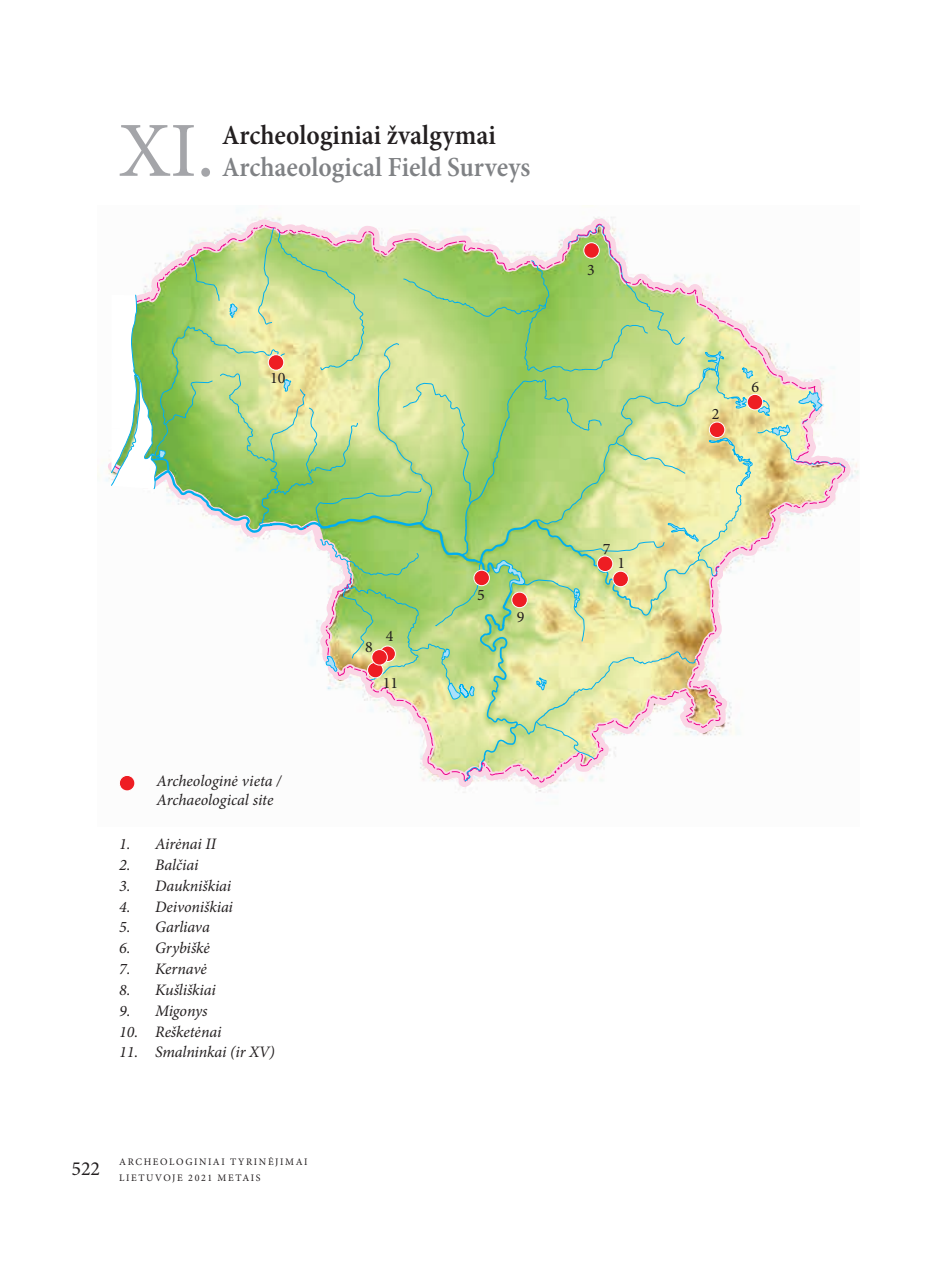
<style>
.page{position:relative;width:936px;height:1276px;background:#fff}
.page>*{position:absolute;margin:0;border:0;box-sizing:border-box;transform-origin:0 0}
.t1{font:78px "Minion Pro";color:#a4a5a9}
.t2{font:600 condensed 28px/32px "Minion Pro";color:#808285}
.t3{font:20px "Minion Pro";color:#231f20}
.t4{font:italic 16px/19.2px "Minion Pro";letter-spacing:-.005em;color:#231f20}
.t5{font:16px "Minion Pro";color:#231f20}
.t6{font:10px/16px "Minion Pro";letter-spacing:.16em;color:#231f20}
.s1{color:#231f20}
</style>
<div class="page">
<svg style="left:143px;top:223px;width:702px;height:560px"></svg>
<svg style="left:143px;top:700px;width:646px;height:82px"></svg>
<svg style="left:110px;top:294px;width:712px;height:406px"></svg>
<div style="left:119px;top:775px;width:16px;height:16px;background:#ee1d23;border-radius:50%"></div>
<div style="left:119px;top:775px;width:16px;height:16px;border:1px solid #fff;border-radius:50%"></div>
<div style="left:583px;top:243px;width:16px;height:15px;background:#ee1d23;border-radius:50%"></div>
<div style="left:583px;top:242px;width:16px;height:16px;border:1px solid #fff;border-radius:50%"></div>
<div style="left:268px;top:355px;width:16px;height:15px;background:#ee1d23;border-radius:50%"></div>
<div style="left:268px;top:354px;width:16px;height:16px;border:1px solid #fff;border-radius:50%"></div>
<div style="left:747px;top:394px;width:15px;height:16px;background:#ee1d23;border-radius:50%"></div>
<div style="left:747px;top:394px;width:16px;height:16px;border:1px solid #fff;border-radius:50%"></div>
<div style="left:709px;top:422px;width:15px;height:15px;background:#ee1d23;border-radius:50%"></div>
<div style="left:709px;top:422px;width:16px;height:16px;border:1px solid #fff;border-radius:50%"></div>
<div style="left:597px;top:556px;width:15px;height:15px;background:#ee1d23;border-radius:50%"></div>
<div style="left:597px;top:556px;width:16px;height:16px;border:1px solid #fff;border-radius:50%"></div>
<div style="left:613px;top:571px;width:15px;height:16px;background:#ee1d23;border-radius:50%"></div>
<div style="left:612px;top:571px;width:16px;height:16px;border:1px solid #fff;border-radius:50%"></div>
<div style="left:474px;top:570px;width:15px;height:16px;background:#ee1d23;border-radius:50%"></div>
<div style="left:473px;top:570px;width:16px;height:16px;border:1px solid #fff;border-radius:50%"></div>
<div style="left:511px;top:592px;width:16px;height:15px;background:#ee1d23;border-radius:50%"></div>
<div style="left:511px;top:592px;width:16px;height:16px;border:1px solid #fff;border-radius:50%"></div>
<div style="left:367px;top:662px;width:16px;height:16px;background:#ee1d23;border-radius:50%"></div>
<div style="left:367px;top:662px;width:16px;height:16px;border:1px solid #fff;border-radius:50%"></div>
<svg style="left:380px;top:646px;width:15px;height:15px"></svg>
<div style="left:379px;top:646px;width:16px;height:16px;border:1px solid #fff;border-radius:50%"></div>
<div style="left:372px;top:649px;width:15px;height:16px;background:#ee1d23;border-radius:50%"></div>
<div style="left:371px;top:649px;width:16px;height:16px;border:1px solid #fff;border-radius:50%"></div>
<p class="t1" style="left:119px;top:99px;width:97px">XI.</p>
<p class="t2" style="left:222px;top:120px;width:310px"><span class="s1">Archeologiniai žvalgymai<br></span>Archaeological Field Surveys</p>
<p class="t5" style="left:270px;top:367px;width:17px">10</p>
<p class="t5" style="left:587px;top:259px;width:9px">3</p>
<p class="t4" style="left:156px;top:771px;width:127px">Archeologinė vieta /<br>Archaeological site</p>
<p class="t4" style="left:119px;top:834px;width:98px">1. Airėnai II</p>
<p class="t4" style="left:119px;top:855px;width:81px">2. Balčiai</p>
<p class="t4" style="left:119px;top:876px;width:114px">3. Daukniškiai</p>
<p class="t4" style="left:119px;top:897px;width:115px">4. Deivoniškiai</p>
<p class="t4" style="left:119px;top:917px;width:92px">5. Garliava</p>
<p class="t4" style="left:119px;top:938px;width:92px">6. Grybiškė</p>
<p class="t4" style="left:119px;top:959px;width:89px">7. Kernavė</p>
<p class="t4" style="left:119px;top:980px;width:98px">8. Kušliškiai</p>
<p class="t4" style="left:119px;top:1001px;width:90px">9. Migonys</p>
<p class="t4" style="left:119px;top:1021px;width:104px">10. Rešketėnai</p>
<p class="t4" style="left:119px;top:1042px;width:157px">11. Smalninkai (ir XV)</p>
<p class="t3" style="left:71px;top:1155px;width:30px">522</p>
<p class="t6" style="left:119px;top:1154px;width:190px">ARCHEOLOGINIAI TYRINĖJIMAI<br>LIETUVOJE 2021 METAIS</p>
<p class="t5" style="left:365px;top:636px;width:9px">8</p>
<p class="t5" style="left:386px;top:625px;width:9px">4</p>
<p class="t5" style="left:383px;top:672px;width:17px">11</p>
<p class="t5" style="left:477px;top:584px;width:9px">5</p>
<p class="t5" style="left:517px;top:606px;width:9px">9</p>
<p class="t5" style="left:602px;top:538px;width:9px">7</p>
<p class="t5" style="left:617px;top:552px;width:9px">1</p>
<p class="t5" style="left:712px;top:403px;width:9px">2</p>
<p class="t5" style="left:751px;top:376px;width:9px">6</p>
</div>
